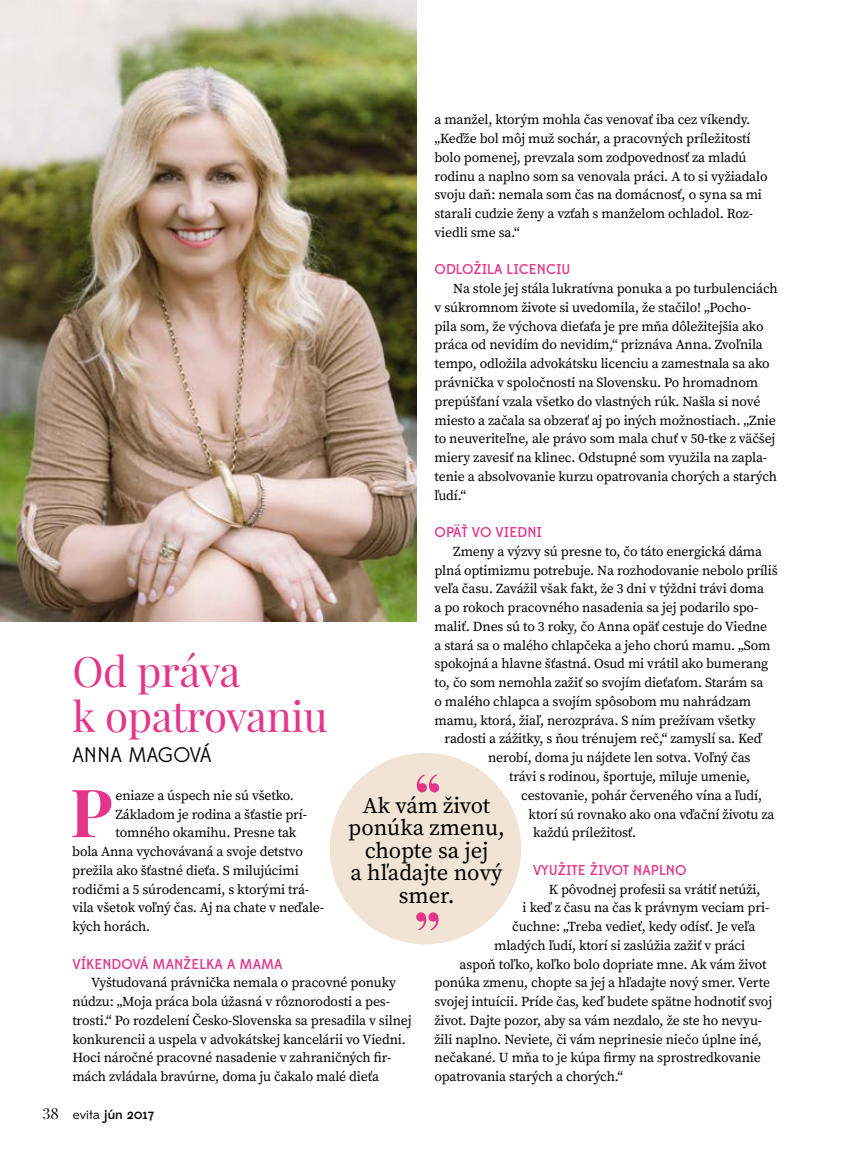
<style>
.page{position:relative;width:851px;height:1170px;background:#fff}
.page>*{position:absolute;margin:0;border:0;box-sizing:border-box;transform-origin:0 0}
.t1{font:72px "Playfair Display";color:#e4358b}
.t2{font:700 66.6px "Playfair Display";color:#e4358b}
.t3{font:42px/45px "Playfair Display";letter-spacing:-.01em;color:#e4358b}
.t4{font:22.5px/22.5px "Source Serif Pro";color:#000;text-align:center}
.t5{font:21px "Edmondsans";color:#000}
.t6{font:500 14.25px "Edmondsans";color:#e4358b}
.t7{font:13.65px/18.8px "Source Serif Pro";letter-spacing:-.01em;color:#000}
.t8{font:500 13.5px "Edmondsans";color:#000}
.s1{font-family:"Playfair Display";font-weight:400;font-size:15px}
.s2{font-weight:400}
</style>
<div class="page">
<div style="left:330px;top:752px;width:191px;height:192px;background:#f1e4d4;border-radius:50%"></div>
<img style="left:0;top:0;width:416px;height:621px">
<p class="t7" style="left:434px;top:111px;width:334px">a manžel, ktorým mohla čas venovať iba cez víkendy. „Keďže bol môj muž sochár, a pracovných príležitostí bolo pomenej, prevzala som zodpovednosť za mladú rodinu a naplno som sa venovala práci. A to si vyžiadalo svoju daň: nemala som čas na domácnosť, o syna sa mi starali cudzie ženy a vzťah s manželom ochladol. Roz&shy;viedli sme sa.“</p>
<p class="t6" style="left:434px;top:260px;width:137px">ODLOŽILA LICENCIU</p>
<p class="t7" style="left:434px;top:280px;width:345px;text-indent:19px">Na stole jej stála lukratívna ponuka a po turbulenciách v súkromnom živote si uvedomila, že stačilo! „Pocho-<br>pila som, že výchova dieťaťa je pre mňa dôležitejšia ako práca od nevidím do nevidím,“ priznáva Anna. Zvoľnila tempo, odložila advokátsku licenciu a zamestnala sa ako právnička v spoločnosti na Slovensku. Po hromadnom prepúšťaní vzala všetko do vlastných rúk. Našla si nové miesto a začala sa obzerať aj po iných možnostiach. „Znie to neuveriteľne, ale právo som mala chuť v 50-tke z väčšej miery zavesiť na klinec. Odstupné som využila na zapla&shy;tenie a absolvovanie kurzu opatrovania chorých a starých ľudí.“</p>
<p class="t6" style="left:434px;top:523px;width:109px">OPÄŤ VO VIEDNI</p>
<p class="t7" style="left:434px;top:542px;width:345px;text-indent:19px">Zmeny a výzvy sú presne to, čo táto energická dáma plná optimizmu potrebuje. Na rozhodovanie nebolo príliš veľa času. Zavážil však fakt, že 3 dni v týždni trávi doma<br>a po rokoch pracovného nasadenia sa jej podarilo spo&shy;maliť. Dnes sú to 3 roky, čo Anna opäť cestuje do Viedne<br>a stará sa o malého chlapčeka a jeho chorú mamu. „Som spokojná a hlavne šťastná. Osud mi vrátil ako bumerang to, čo som nemohla zažiť so svojím dieťaťom. Starám sa<br>o malého chlapca a svojím spôsobom mu nahrádzam mamu, ktorá, žiaľ, nerozpráva. S ním prežívam všetky</p>
<p class="t7" style="left:444px;top:730px;width:319px">radosti a zážitky, s ňou trénujem reč,“ zamyslí sa. Keď</p>
<p class="t7" style="left:488px;top:748px;width:264px">nerobí, doma ju nájdete len sotva. Voľný čas</p>
<p class="t7" style="left:509px;top:767px;width:243px">trávi s rodinou, športuje, miluje umenie,</p>
<p class="t7" style="left:521px;top:786px;width:242px">cestovanie, pohár červeného vína a ľudí,</p>
<p class="t7" style="left:528px;top:805px;width:247px">ktorí sú rovnako ako ona vďační životu za</p>
<p class="t7" style="left:533px;top:823px;width:105px">každú príležitosť.</p>
<p class="t6" style="left:533px;top:860px;width:155px">VYUŽITE ŽIVOT NAPLNO</p>
<p class="t7" style="left:549px;top:880px;width:213px">K pôvodnej profesii sa vrátiť netúži,</p>
<p class="t7" style="left:522px;top:898px;width:248px">i keď z času na čas k právnym veciam pri-</p>
<p class="t7" style="left:512px;top:917px;width:245px">čuchne: „Treba vedieť, kedy odísť. Je veľa</p>
<p class="t7" style="left:494px;top:936px;width:253px">mladých ľudí, ktorí si zaslúžia zažiť v práci</p>
<p class="t7" style="left:459px;top:955px;width:308px">aspoň toľko, koľko bolo dopriate mne. Ak vám život</p>
<p class="t7" style="left:434px;top:973px;width:337px">ponúka zmenu, chopte sa jej a hľadajte nový smer. Verte</p>
<p class="t7" style="left:434px;top:992px;width:339px">svojej intuícii. Príde čas, keď budete spätne hodnotiť svoj</p>
<p class="t7" style="left:434px;top:1011px;width:329px">život. Dajte pozor, aby sa vám nezdalo, že ste ho nevyu-</p>
<p class="t7" style="left:434px;top:1030px;width:329px">žili naplno. Neviete, či vám neprinesie niečo úplne iné,</p>
<p class="t7" style="left:434px;top:1048px;width:328px">nečakané. U mňa to je kúpa firmy na sprostredkovanie</p>
<p class="t7" style="left:434px;top:1067px;width:190px">opatrovania starých a chorých.“</p>
<h3 class="t3" style="left:72px;top:648px;width:257px">Od práva<br>k opatrovaniu</h3>
<h3 class="t5" style="left:72px;top:742px;width:140px">ANN A MAGOVÁ</h3>
<h2 class="t2" style="left:70px;top:770px;width:44px">P</h2>
<p class="t7" style="left:115px;top:786px;width:180px">eniaze a úspech nie sú všetko.</p>
<h1 class="t1" style="left:413px;top:754px;width:32px">“</h1>
<h3 class="t4" style="left:363px;top:794px;width:129px">Ak vám život</h3>
<p class="t7" style="left:115px;top:805px;width:193px">Základom je rodina a šťastie prí-</p>
<p class="t7" style="left:115px;top:823px;width:182px">tomného okamihu. Presne tak</p>
<p class="t7" style="left:72px;top:842px;width:232px">bola Anna vychovávaná a svoje detstvo</p>
<p class="t7" style="left:72px;top:861px;width:228px">prežila ako šťastné dieťa. S milujúcimi</p>
<p class="t7" style="left:72px;top:880px;width:238px">rodičmi a 5 súrodencami, s ktorými trá-</p>
<p class="t7" style="left:72px;top:898px;width:253px">vila všetok voľný čas. Aj na chate v neďale-</p>
<p class="t7" style="left:72px;top:917px;width:80px">kých horách.</p>
<p class="t6" style="left:72px;top:954px;width:212px">VÍKENDOVÁ MANŽELKA A MAMA</p>
<p class="t7" style="left:72px;top:973px;width:341px;text-indent:19px">Vyštudovaná právnička nemala o pracovné ponuky núdzu: „Moja práca bola úžasná v rôznorodosti a pes&shy;trosti.“ Po rozdelení Česko-Slovenska sa presadila v silnej konkurencii a uspela v advokátskej kancelárii vo Viedni.<br>Hoci náročné pracovné nasadenie v zahraničných fir&shy;mách zvládala bravúrne, doma ju čakalo malé dieťa</p>
<h3 class="t4" style="left:348px;top:817px;width:158px">ponúka zmenu,</h3>
<h3 class="t4" style="left:350px;top:839px;width:154px">chopte sa jej<br>a hľadajte nový smer.</h3>
<h1 class="t1" style="left:412px;top:892px;width:31px">”</h1>
<p class="t8" style="left:42px;top:1105px;width:113px"><span class="s1">38</span> <span class="s2">EVITA</span> JÚN 2017</p>
</div>
